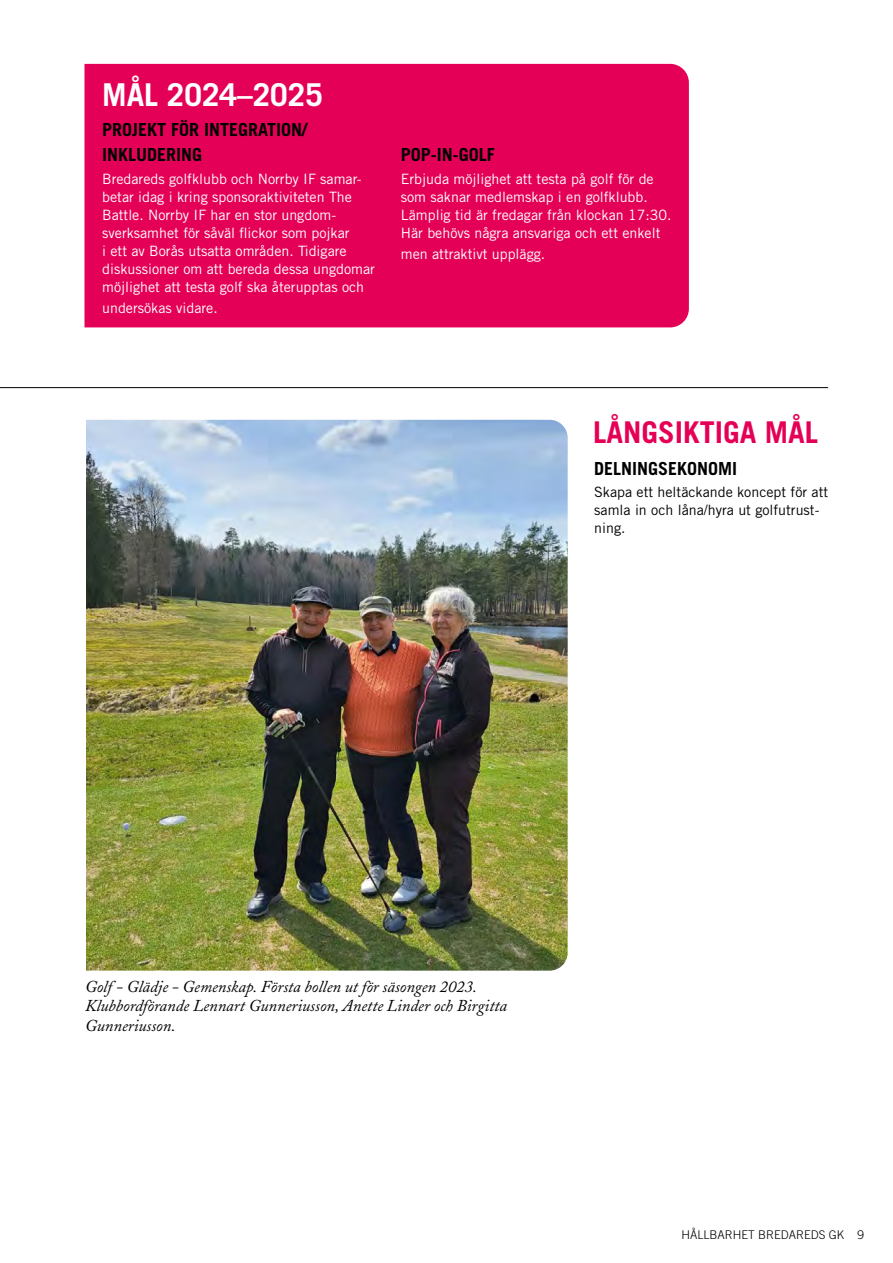
<style>
.page{position:relative;width:893px;height:1263px;background:#fff}
.page>*{position:absolute;margin:0;border:0;box-sizing:border-box;transform-origin:0 0}
.t1{font:700 31.5px "Trade Gothic";color:#fff}
.t2{font:700 30px "Trade Gothic";color:#e50057}
.t3{font:700 18px/25.2px "Trade Gothic";color:#000}
.t4{font:italic 16.5px/19.5px "Adobe Caslon";color:#000}
.t5{font:14.25px/18px "Trade Gothic";color:#fff}
.t6{font:14.25px/18px "Trade Gothic";color:#000}
.t7{font:300 12px "Trade Gothic";color:#000}
</style>
<div class="page">
<hr style="left:0;top:387px;width:828px;height:1px;background:#000">
<div style="left:84px;top:63px;width:605px;height:265px;background:#e50057"></div>
<img style="left:86px;top:420px;width:482px;height:551px">
<h1 class="t1" style="left:102px;top:75px;width:222px">MÅL 2024–2025</h1>
<p class="t3" style="left:102px;top:117px;width:207px">PROJEKT FÖR INTEGRATION/<br>INKLUDERING</p>
<p class="t5" style="left:102px;top:169px;width:274px">Bredareds golfklubb och Norrby IF samar&shy;betar idag i kring sponsoraktiviteten The Battle. Norrby IF har en stor ungdom&shy;sverksamhet för såväl flickor som pojkar<br>i ett av Borås utsatta områden. Tidigare diskussioner om att bereda dessa ungdomar möjlighet att testa golf ska återupptas och</p>
<p class="t5" style="left:102px;top:298px;width:117px">undersökas vidare.</p>
<p class="t3" style="left:401px;top:142px;width:96px">POP-IN-GOLF</p>
<p class="t5" style="left:401px;top:169px;width:272px">Erbjuda möjlighet att testa på golf för de som saknar medlemskap i en golfklubb.<br>Lämplig tid är fredagar från klockan 17:30.<br>Här behövs några ansvariga och ett enkelt</p>
<p class="t5" style="left:401px;top:244px;width:146px">men attraktivt upplägg.</p>
<h2 class="t2" style="left:593px;top:414px;width:227px">LÅNGSIKTIGA MÅL</h2>
<p class="t3" style="left:594px;top:456px;width:145px">DELNINGSEKONOMI</p>
<p class="t6" style="left:594px;top:483px;width:235px">Skapa ett heltäckande koncept för att samla in och låna/hyra ut golfutrust&shy;ning.</p>
<p class="t4" style="left:85px;top:977px;width:423px">Golf - Glädje - Gemenskap. Första bollen ut för säsongen 2023.<br>Klubbordförande Lennart Gunneriusson, Anette Linder och Birgitta<br>Gunneriusson.</p>
<p class="t7" style="left:681px;top:1227px;width:184px">HÅLLBARHET BREDAREDS GK 9</p>
</div>
